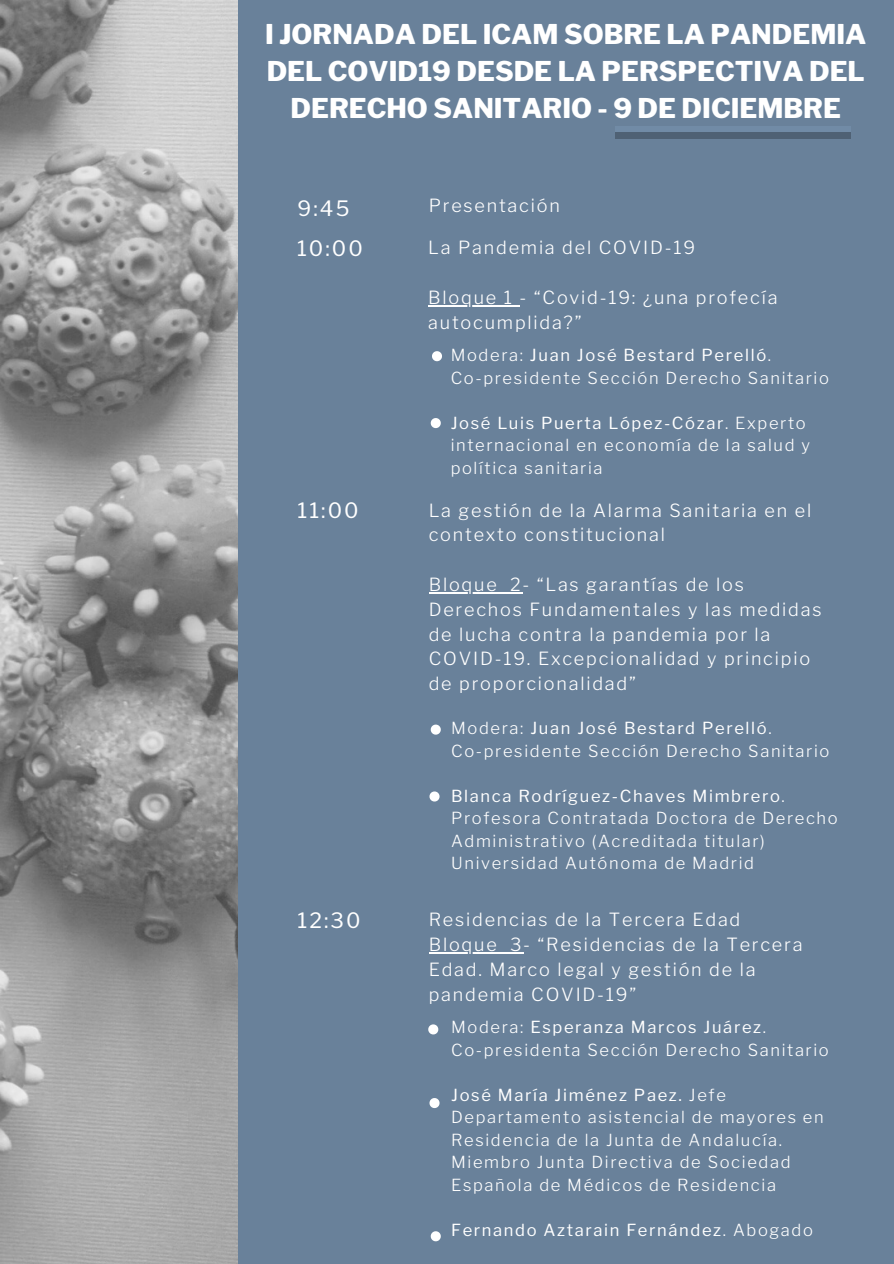
<style>
.page{position:relative;width:894px;height:1264px;background:#fff}
.page>*{position:absolute;margin:0;border:0;box-sizing:border-box;transform-origin:0 0}
.t1{font:800 27px/37.2px "Libre Franklin";color:#fff;text-align:center}
.t2{font:21px "Libre Franklin";letter-spacing:.1em;color:#fff}
.t3{font:300 18px/24.8px "Libre Franklin";letter-spacing:.1em;color:#fff}
.t4{font:300 16.5px/22.5px "Libre Franklin";letter-spacing:.1em;color:#fff}
.t5{font:16.5px "Libre Franklin";letter-spacing:.1em;color:#fff}
.s1{font-weight:400}
.s2{font-weight:300}
</style>
<div class="page">
<div style="left:237px;top:0;width:656px;height:1263px;background:#69819a"></div>
<img style="left:0;top:0;width:238px;height:1263px">
<svg style="left:428px;top:1024px;width:10px;height:10px"></svg>
<hr style="left:428px;top:305px;width:91px;height:1px;background:#fff">
<hr style="left:428px;top:592px;width:70px;height:1px;background:#fff">
<svg style="left:498px;top:592px;width:24px;height:1px"></svg>
<svg style="left:429px;top:1098px;width:10px;height:10px"></svg>
<svg style="left:430px;top:1231px;width:10px;height:10px"></svg>
<svg style="left:429px;top:791px;width:10px;height:10px"></svg>
<svg style="left:430px;top:724px;width:10px;height:10px"></svg>
<svg style="left:430px;top:418px;width:10px;height:10px"></svg>
<svg style="left:432px;top:351px;width:10px;height:10px"></svg>
<hr style="left:428px;top:952px;width:70px;height:1px;background:#fff">
<svg style="left:498px;top:952px;width:25px;height:1px"></svg>
<div style="left:615px;top:126px;width:235px;height:6px;background:#718ba6"></div>
<div style="left:615px;top:132px;width:235px;height:6px;background:#4f6174"></div>
<h1 class="t1" style="left:265px;top:15px;width:602px">I JORNADA DEL ICAM SOBRE LA PANDEMIA<br>DEL COVID19 DESDE LA PERSPECTIVA DEL<br>DERECHO SANITARIO - 9 DE DICIEMBRE</h1>
<p class="t2" style="left:297px;top:195px;width:53px">9:45</p>
<p class="t3" style="left:428px;top:193px;width:133px">Presentación</p>
<p class="t2" style="left:297px;top:235px;width:67px">10:00</p>
<p class="t3" style="left:428px;top:235px;width:268px">La Pandemia del COVID-19</p>
<p class="t3" style="left:428px;top:285px;width:350px">Bloque 1 - “Covid-19: ¿una profecía autocumplida?”</p>
<p class="t4" style="left:450px;top:344px;width:379px">Modera: <span class="s1">Juan José Bestard Perelló</span>.<br>Co-presidente Sección Derecho Sanitario</p>
<p class="t4" style="left:450px;top:412px;width:361px"><span class="s1">José Luis Puerta López-Cózar</span>. Experto internacional en economía de la salud y política sanitaria</p>
<p class="t2" style="left:297px;top:498px;width:63px">11:00</p>
<p class="t3" style="left:428px;top:498px;width:384px">La gestión de la Alarma Sanitaria en el contexto constitucional</p>
<p class="t3" style="left:428px;top:572px;width:394px">Bloque 2- “Las garantías de los<br>Derechos Fundamentales y las medidas de lucha contra la pandemia por la<br>COVID-19. Excepcionalidad y principio de proporcionalidad”</p>
<p class="t4" style="left:451px;top:717px;width:379px">Modera: <span class="s1">Juan José Bestard Perelló</span>.<br>Co-presidente Sección Derecho Sanitario</p>
<p class="t4" style="left:451px;top:784px;width:388px"><span class="s1">Blanca Rodríguez-Chaves Mimbrero</span>.<br>Profesora Contratada Doctora de Derecho Administrativo (Acreditada titular)<br>Universidad Autónoma de Madrid</p>
<p class="t2" style="left:297px;top:907px;width:65px">12:30</p>
<p class="t3" style="left:428px;top:907px;width:375px">Residencias de la Tercera Edad<br>Bloque 3- “Residencias de la Tercera<br>Edad. Marco legal y gestión de la pandemia COVID-19”</p>
<p class="t4" style="left:451px;top:1015px;width:379px">Modera: <span class="s1">Esperanza Marcos Juárez</span>.<br>Co-presidenta Sección Derecho Sanitario</p>
<p class="t4" style="left:451px;top:1083px;width:374px"><span class="s1">José María Jiménez Paez.</span> Jefe Departamento asistencial de mayores en Residencia de la Junta de Andalucía.<br>Miembro Junta Directiva de Sociedad Española de Médicos de Residencia</p>
<p class="t5" style="left:451px;top:1219px;width:363px">Fernando Aztarain Fernández<span class="s2">. Abogado</span></p>
</div>
